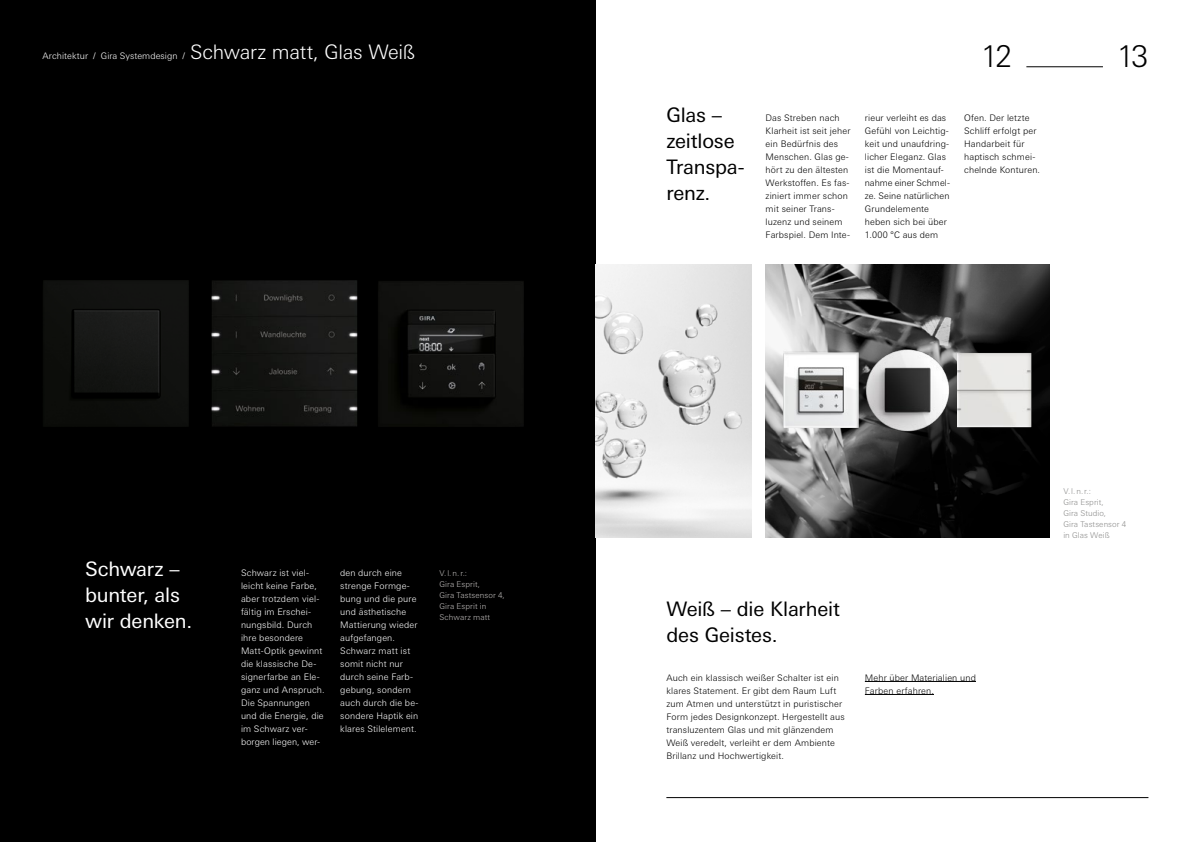
<style>
.page{position:relative;width:1191px;height:842px;background:#fff}
.page>*{position:absolute;margin:0;border:0;box-sizing:border-box;transform-origin:0 0}
.t1{font:300 30px "Univers Next W1 G";color:#000}
.t2{font:20px/26px "Univers Next W1 G";letter-spacing:-.01em;color:#000}
.t3{font:20px/26px "Univers Next W1 G";letter-spacing:-.015em;color:#fff}
.t4{font:300 20px "Univers Next W1 G";letter-spacing:-.015em;color:#fff}
.t5{font:300 9px/13px "Univers Next W1 G";letter-spacing:.015em;color:#000}
.t6{font:300 9px/13px "Univers Next W1 G";letter-spacing:.015em;color:#fff}
.t7{font:300 8px/11px "Univers Next W1 G";letter-spacing:.01em;color:#bebbba}
.t8{font:300 8px/11px "Univers Next W1 G";letter-spacing:.01em;color:#8d8d8c}
</style>
<div class="page">
<div style="left:0;top:0;width:595px;height:842px;background:#000"></div>
<hr style="left:1026px;top:67px;width:77px;height:1px;background:#000">
<img style="left:595px;top:264px;width:156px;height:273px">
<img style="left:765px;top:264px;width:284px;height:273px">
<img style="left:783px;top:349px;width:79px;height:78px">
<img style="left:957px;top:353px;width:74px;height:74px">
<img style="left:211px;top:280px;width:146px;height:147px">
<img style="left:43px;top:280px;width:146px;height:147px">
<img style="left:378px;top:281px;width:146px;height:146px">
<img style="left:865px;top:347px;width:85px;height:92px">
<hr style="left:865px;top:681px;width:111px;height:1px;background:#000">
<hr style="left:865px;top:694px;width:69px;height:1px;background:#000">
<hr style="left:666px;top:797px;width:482px;height:1px;background:#000">
<p class="t6" style="left:43px;top:50px;width:144px">Architektur / Gira Systemdesign /</p>
<h2 class="t4" style="left:190px;top:41px;width:226px">Schwarz matt, Glas Weiß</h2>
<h1 class="t1" style="left:981px;top:39px;width:32px">12</h1>
<h1 class="t1" style="left:1117px;top:39px;width:33px">13</h1>
<h2 class="t3" style="left:85px;top:556px;width:109px">Schwarz – bunter, als wir denken.</h2>
<p class="t6" style="left:241px;top:567px;width:85px">Schwarz ist viel&shy;leicht keine Farbe, aber trotzdem viel&shy;fältig im Erschei&shy;nungsbild. Durch ihre besondere<br>Matt-Optik gewinnt die klassische De&shy;signerfarbe an Ele&shy;ganz und Anspruch.<br>Die Spannungen und die Energie, die im Schwarz ver&shy;borgen liegen, wer-</p>
<p class="t6" style="left:340px;top:567px;width:80px">den durch eine strenge Formge&shy;bung und die pure und ästhetische<br>Mattierung wieder aufgefangen.<br>Schwarz matt ist somit nicht nur durch seine Farb&shy;gebung, sondern auch durch die be&shy;sondere Haptik ein klares Stilelement.</p>
<p class="t7" style="left:439px;top:568px;width:67px">V.l.n.r.:<br>Gira Esprit,<br>Gira Tastsensor 4,<br>Gira Esprit in<br>Schwarz matt</p>
<h2 class="t2" style="left:666px;top:102px;width:80px">Glas – zeitlose<br>Transpa&shy;renz.</h2>
<p class="t5" style="left:765px;top:112px;width:86px">Das Streben nach<br>Klarheit ist seit jeher ein Bedürfnis des<br>Menschen. Glas ge&shy;hört zu den ältesten<br>Werkstoffen. Es fas&shy;ziniert immer schon mit seiner Trans&shy;luzenz und seinem<br>Farbspiel. Dem Inte-</p>
<p class="t5" style="left:865px;top:112px;width:87px">rieur verleiht es das<br>Gefühl von Leichtig&shy;keit und unaufdring&shy;licher Eleganz. Glas ist die Momentauf&shy;nahme einer Schmel&shy;ze. Seine natürlichen<br>Grundelemente heben sich bei über<br>1.000 °C aus dem</p>
<p class="t5" style="left:964px;top:112px;width:77px">Ofen. Der letzte<br>Schliff erfolgt per<br>Handarbeit für haptisch schmei&shy;chelnde Konturen.</p>
<h2 class="t2" style="left:666px;top:595px;width:175px">Weiß – die Klarheit des Geistes.</h2>
<p class="t5" style="left:666px;top:671px;width:180px">Auch ein klassisch weißer Schalter ist ein klares Statement. Er gibt dem Raum Luft zum Atmen und unterstützt in puristischer Form jedes Designkonzept. Hergestellt aus transluzentem Glas und mit glänzendem Weiß veredelt, verleiht er dem Ambiente Brillanz und Hochwertigkeit.</p>
<p class="t5" style="left:865px;top:671px;width:113px">Mehr über Materialien und<br>Farben erfahren.</p>
<p class="t8" style="left:1063px;top:485px;width:64px">V.l.n.r.:<br>Gira Esprit,<br>Gira Studio,<br>Gira Tastsensor 4 in Glas Weiß</p>
</div>
